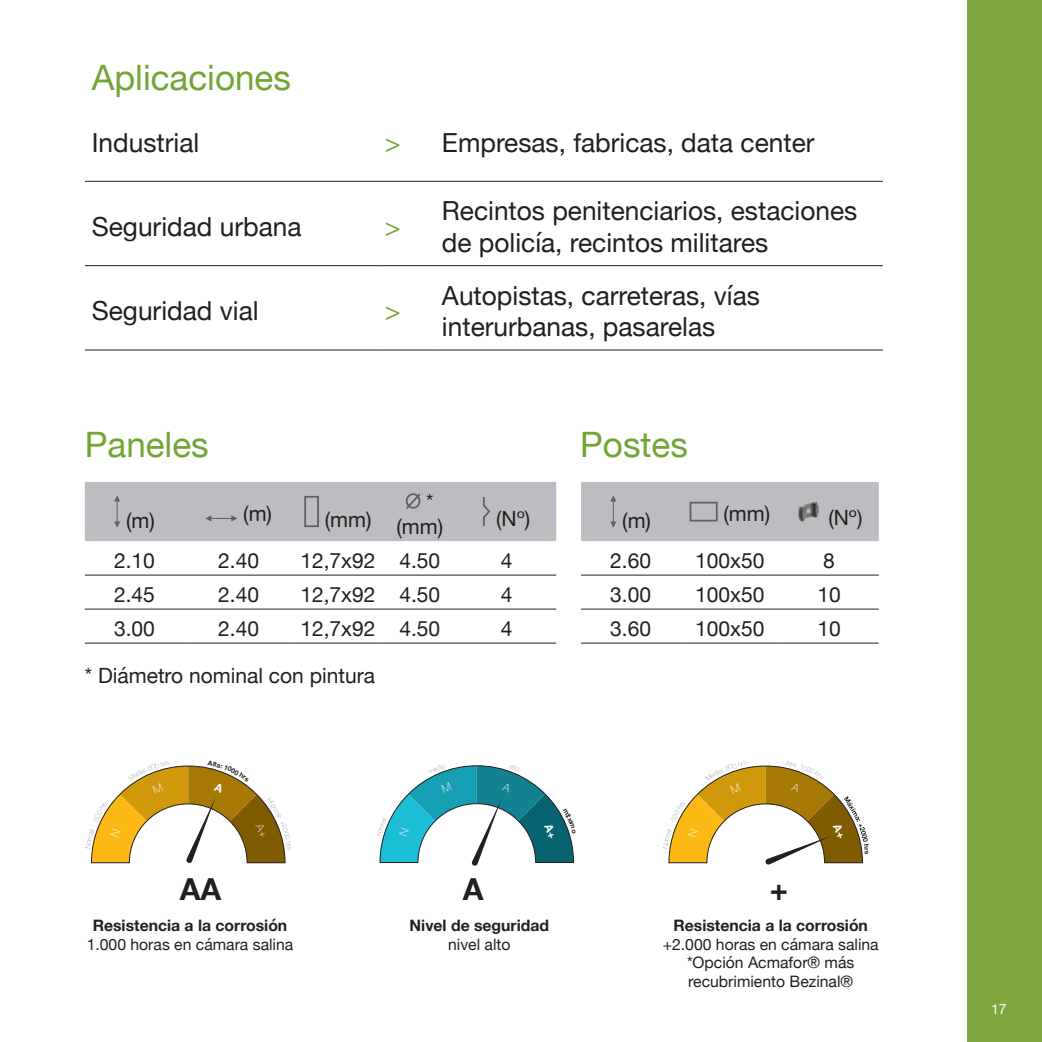
<style>
.page{position:relative;width:1042px;height:1042px;background:#fff}
.page>*{position:absolute;margin:0;border:0;box-sizing:border-box;transform-origin:0 0}
.Encabezado{font:35px "Helvetica Neue";color:#73a532}
.Cuerpo_de_Texto{font:35px "Helvetica Neue";color:#73a532}
.t1{font:700 30.28px "Helvetica Neue";color:#231f20}
.Cuerpo_de_Texto-2{font:26.25px/31.5px "Helvetica Neue";color:#231f20}
.Cuerpo_de_Texto-3{font:26.25px "Helvetica Neue";color:#73a532}
.Cuerpo_de_Texto-4{font:21px/25.2px "Helvetica Neue";color:#231f20}
.Cuerpo_de_Texto-5{font:15.75px/18.9px "Helvetica Neue";color:#231f20}
.Cuerpo_de_Texto-6{font:700 15.75px "Helvetica Neue";color:#231f20}
.t2{font:14px "Helvetica Neue";color:#fff}
</style>
<div class="page">
<div style="left:968px;top:0;width:74px;height:1042px;background:#7ea73f"></div>
<hr style="left:85px;top:181px;width:293px;height:1px;background:#231f20">
<hr style="left:378px;top:181px;width:57px;height:1px;background:#231f20">
<hr style="left:435px;top:181px;width:448px;height:1px;background:#231f20">
<hr style="left:85px;top:265px;width:293px;height:1px;background:#231f20">
<hr style="left:378px;top:265px;width:57px;height:1px;background:#231f20">
<hr style="left:435px;top:265px;width:448px;height:1px;background:#231f20">
<hr style="left:85px;top:350px;width:293px;height:1px;background:#231f20">
<hr style="left:378px;top:350px;width:57px;height:1px;background:#231f20">
<hr style="left:435px;top:350px;width:448px;height:1px;background:#231f20">
<div style="left:85px;top:482px;width:794px;height:59px;background:#bcbdc0"></div>
<hr style="left:85px;top:575px;width:99px;height:1px;background:#231f20">
<hr style="left:184px;top:575px;width:109px;height:1px;background:#231f20">
<hr style="left:293px;top:575px;width:89px;height:1px;background:#231f20">
<hr style="left:382px;top:575px;width:75px;height:1px;background:#231f20">
<hr style="left:457px;top:575px;width:99px;height:1px;background:#231f20">
<hr style="left:581px;top:575px;width:99px;height:1px;background:#231f20">
<hr style="left:680px;top:575px;width:99px;height:1px;background:#231f20">
<hr style="left:779px;top:575px;width:100px;height:1px;background:#231f20">
<hr style="left:85px;top:609px;width:99px;height:1px;background:#231f20">
<hr style="left:184px;top:609px;width:109px;height:1px;background:#231f20">
<hr style="left:293px;top:609px;width:89px;height:1px;background:#231f20">
<hr style="left:382px;top:609px;width:75px;height:1px;background:#231f20">
<hr style="left:457px;top:609px;width:99px;height:1px;background:#231f20">
<hr style="left:581px;top:609px;width:99px;height:1px;background:#231f20">
<hr style="left:680px;top:609px;width:99px;height:1px;background:#231f20">
<hr style="left:779px;top:609px;width:100px;height:1px;background:#231f20">
<hr style="left:85px;top:643px;width:99px;height:1px;background:#231f20">
<hr style="left:184px;top:643px;width:109px;height:1px;background:#231f20">
<hr style="left:293px;top:643px;width:89px;height:1px;background:#231f20">
<hr style="left:382px;top:643px;width:75px;height:1px;background:#231f20">
<hr style="left:457px;top:643px;width:99px;height:1px;background:#231f20">
<hr style="left:581px;top:643px;width:99px;height:1px;background:#231f20">
<hr style="left:680px;top:643px;width:99px;height:1px;background:#231f20">
<hr style="left:779px;top:643px;width:100px;height:1px;background:#231f20">
<svg style="left:114px;top:495px;width:6px;height:32px"></svg>
<svg style="left:205px;top:515px;width:32px;height:6px"></svg>
<div style="left:304px;top:496px;width:15px;height:31px;border:2px solid #5e6063"></div>
<svg style="left:404px;top:492px;width:18px;height:19px"></svg>
<svg style="left:481px;top:495px;width:11px;height:33px"></svg>
<svg style="left:610px;top:495px;width:6px;height:32px"></svg>
<div style="left:689px;top:502px;width:28px;height:19px;border:2px solid #5e6063"></div>
<img style="left:796px;top:498px;width:26px;height:27px">
<svg style="left:91px;top:765px;width:195px;height:98px"></svg>
<svg style="left:668px;top:765px;width:201px;height:100px"></svg>
<svg style="left:379px;top:765px;width:196px;height:101px"></svg>
<p class="Cuerpo_de_Texto" style="left:92px;top:52px;width:200px">Aplicaciones</p>
<p class="Cuerpo_de_Texto-2" style="left:92px;top:128px;width:109px">Industrial</p>
<p class="Cuerpo_de_Texto-3" style="left:385px;top:123px;width:17px">&gt;</p>
<p class="Cuerpo_de_Texto-2" style="left:442px;top:128px;width:374px">Empresas, fabricas, data center</p>
<p class="Cuerpo_de_Texto-2" style="left:92px;top:212px;width:211px">Seguridad urbana</p>
<p class="Cuerpo_de_Texto-3" style="left:385px;top:208px;width:17px">&gt;</p>
<p class="Cuerpo_de_Texto-2" style="left:92px;top:297px;width:168px">Seguridad vial</p>
<p class="Cuerpo_de_Texto-3" style="left:385px;top:292px;width:17px">&gt;</p>
<p class="Cuerpo_de_Texto-2" style="left:442px;top:197px;width:417px">Recintos penitenciarios, estaciones de policía, recintos militares</p>
<p class="Cuerpo_de_Texto-2" style="left:442px;top:281px;width:319px">Autopistas, carreteras, vías interurbanas, pasarelas</p>
<p class="Encabezado" style="left:85px;top:419px;width:125px">Paneles</p>
<p class="Encabezado" style="left:580px;top:419px;width:109px">Postes</p>
<p class="Cuerpo_de_Texto-4" style="left:126px;top:509px;width:30px">(m)</p>
<p class="Cuerpo_de_Texto-4" style="left:243px;top:503px;width:30px">(m)</p>
<p class="Cuerpo_de_Texto-4" style="left:325px;top:508px;width:48px">(mm)</p>
<p class="Cuerpo_de_Texto-4" style="left:396px;top:490px;width:48px;text-indent:30px">* (mm)</p>
<p class="Cuerpo_de_Texto-4" style="left:496px;top:507px;width:36px">(Nº)</p>
<p class="Cuerpo_de_Texto-4" style="left:622px;top:509px;width:30px">(m)</p>
<p class="Cuerpo_de_Texto-4" style="left:723px;top:503px;width:48px">(mm)</p>
<p class="Cuerpo_de_Texto-4" style="left:828px;top:506px;width:36px">(Nº)</p>
<p class="Cuerpo_de_Texto-4" style="left:114px;top:549px;width:42px">2.10</p>
<p class="Cuerpo_de_Texto-4" style="left:218px;top:549px;width:42px">2.40</p>
<p class="Cuerpo_de_Texto-4" style="left:300px;top:549px;width:77px">12,7x92</p>
<p class="Cuerpo_de_Texto-4" style="left:399px;top:549px;width:42px">4.50</p>
<p class="Cuerpo_de_Texto-4" style="left:501px;top:549px;width:13px">4</p>
<p class="Cuerpo_de_Texto-4" style="left:610px;top:549px;width:42px">2.60</p>
<p class="Cuerpo_de_Texto-4" style="left:695px;top:549px;width:71px">100x50</p>
<p class="Cuerpo_de_Texto-4" style="left:823px;top:549px;width:13px">8</p>
<p class="Cuerpo_de_Texto-4" style="left:114px;top:583px;width:42px">2.45</p>
<p class="Cuerpo_de_Texto-4" style="left:218px;top:583px;width:42px">2.40</p>
<p class="Cuerpo_de_Texto-4" style="left:300px;top:583px;width:77px">12,7x92</p>
<p class="Cuerpo_de_Texto-4" style="left:399px;top:583px;width:42px">4.50</p>
<p class="Cuerpo_de_Texto-4" style="left:501px;top:583px;width:13px">4</p>
<p class="Cuerpo_de_Texto-4" style="left:610px;top:583px;width:42px">3.00</p>
<p class="Cuerpo_de_Texto-4" style="left:695px;top:583px;width:71px">100x50</p>
<p class="Cuerpo_de_Texto-4" style="left:817px;top:583px;width:25px">10</p>
<p class="Cuerpo_de_Texto-4" style="left:114px;top:617px;width:42px">3.00</p>
<p class="Cuerpo_de_Texto-4" style="left:218px;top:617px;width:42px">2.40</p>
<p class="Cuerpo_de_Texto-4" style="left:300px;top:617px;width:77px">12,7x92</p>
<p class="Cuerpo_de_Texto-4" style="left:399px;top:617px;width:42px">4.50</p>
<p class="Cuerpo_de_Texto-4" style="left:501px;top:617px;width:13px">4</p>
<p class="Cuerpo_de_Texto-4" style="left:610px;top:617px;width:42px">3.60</p>
<p class="Cuerpo_de_Texto-4" style="left:695px;top:617px;width:71px">100x50</p>
<p class="Cuerpo_de_Texto-4" style="left:817px;top:617px;width:25px">10</p>
<p class="Cuerpo_de_Texto-4" style="left:85px;top:664px;width:292px">* Diámetro nominal con pintura</p>
<p class="t1" style="left:180px;top:865px;width:43px">AA</p>
<p class="t1" style="left:463px;top:865px;width:22px">A</p>
<p class="t1" style="left:770px;top:865px;width:20px">+</p>
<p class="Cuerpo_de_Texto-6" style="left:93px;top:912px;width:196px">Resistencia a la corrosión</p>
<p class="Cuerpo_de_Texto-5" style="left:87px;top:935px;width:208px">1.000 horas en cámara salina</p>
<p class="Cuerpo_de_Texto-6" style="left:410px;top:912px;width:141px">Nivel de seguridad</p>
<p class="Cuerpo_de_Texto-5" style="left:448px;top:935px;width:64px">nivel alto</p>
<p class="Cuerpo_de_Texto-6" style="left:673px;top:912px;width:196px">Resistencia a la corrosión</p>
<p class="Cuerpo_de_Texto-5" style="left:663px;top:935px;width:218px">+2.000 horas en cámara salina</p>
<p class="Cuerpo_de_Texto-5" style="left:687px;top:954px;width:169px">*Opción Acmafor® más recubrimiento Bezinal®</p>
<p class="t2" style="left:991px;top:999px;width:17px">17</p>
</div>
